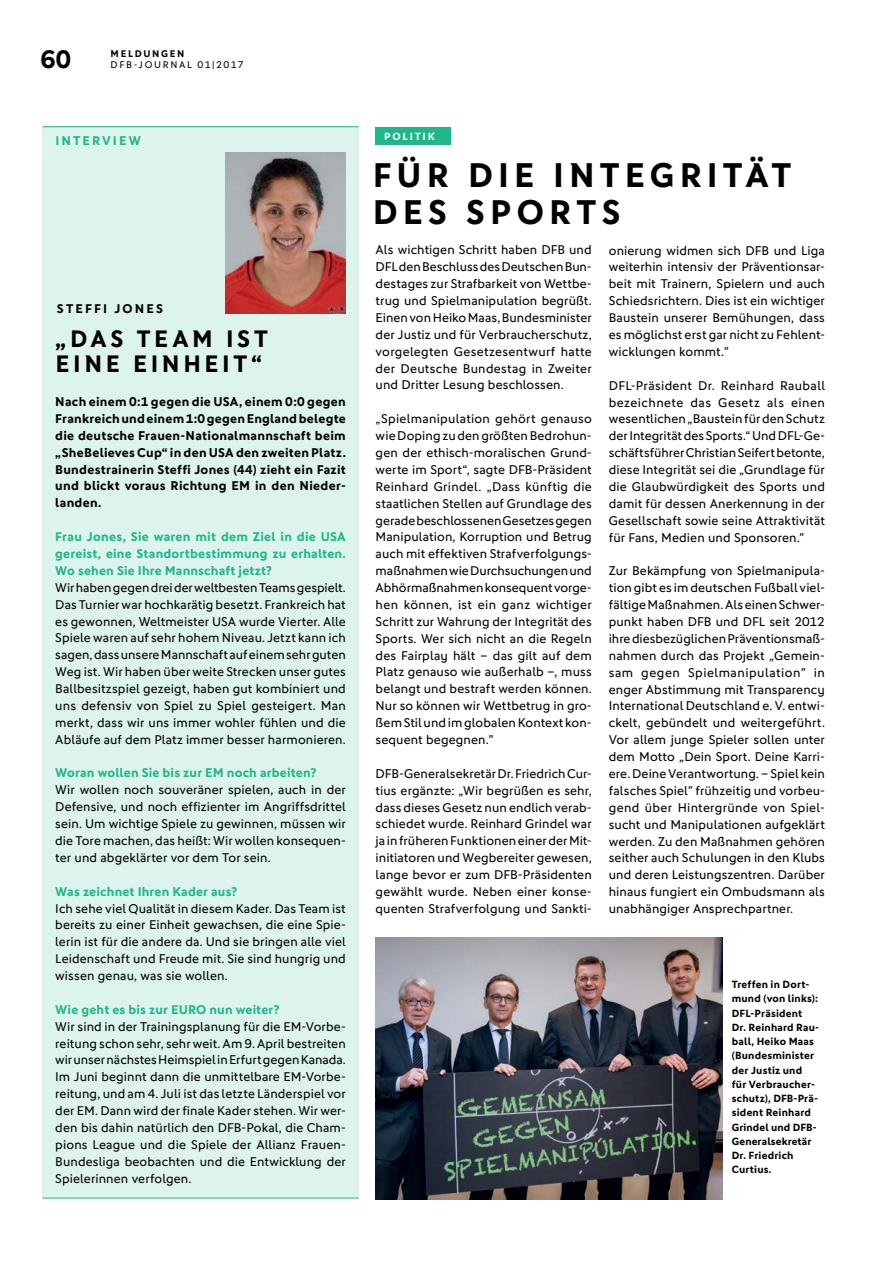
<style>
.page{position:relative;width:893px;height:1263px;background:#fff}
.page>*{position:absolute;margin:0;border:0;box-sizing:border-box;transform-origin:0 0}
.t1{font:700 34.5px/37.5px "DFB Sans";letter-spacing:.145em;color:#000}
.t2{font:700 25.5px "DFB Sans";color:#000}
.t3{font:700 24px/25.3px "DFB Sans";letter-spacing:.15em;color:#000}
.t4{font:12.75px/17px "DFB Sans";letter-spacing:.01em;color:#000;text-align:justify}
.t5{font:700 12.75px/17px "DFB Sans";letter-spacing:.025em;color:#000;text-align:justify}
.t6{font:700 12.75px/17px "DFB Sans";letter-spacing:.01em;color:#1eb78a;text-align:justify}
.t7{font:700 12.75px "DFB Sans";letter-spacing:.165em;color:#000}
.t8{font:700 12.75px "DFB Sans";letter-spacing:.165em;color:#1eb78a}
.t9{font:700 10.5px/14.2px "DFB Sans";letter-spacing:.015em;color:#000}
.t10{font:700 10.5px "DFB Sans";letter-spacing:.17em;color:#fff}
.t11{font:9.75px "DFB Sans";letter-spacing:.17em;color:#000}
.t12{font:700 9.75px "DFB Sans";letter-spacing:.175em;color:#000}
</style>
<div class="page">
<div style="left:43px;top:126px;width:316px;height:1072px;background:#ddf4ed"></div>
<hr style="left:43px;top:1198px;width:316px;height:1px;background:#1eb78a">
<hr style="left:43px;top:126px;width:316px;height:1px;background:#1eb78a">
<div style="left:376px;top:127px;width:75px;height:18px;background:#1eb78a"></div>
<img style="left:225px;top:153px;width:121px;height:161px">
<img style="left:376px;top:938px;width:346px;height:261px">
<h2 class="t2" style="left:40px;top:44px;width:32px">60</h2>
<p class="t11" style="left:111px;top:59px;width:135px">DFB-JOURNAL 01|2017</p>
<p class="t12" style="left:111px;top:47px;width:75px">MELDUNGEN</p>
<p class="t8" style="left:55px;top:133px;width:87px">INTERVIEW</p>
<p class="t7" style="left:57px;top:301px;width:108px">STEFFI JONES</p>
<h3 class="t3" style="left:55px;top:326px;width:214px">„DAS TEAM IST<br>EINE EINHEIT“</h3>
<p class="t5" style="left:55px;top:393px;width:292px">Nach einem 0:1 gegen die USA, einem 0:0 gegen Frankreich und einem 1:0 gegen England belegte die deutsche Frauen-Nationalmannschaft beim „SheBelieves Cup“ in den USA den zweiten Platz.<br>Bundestrainerin Steffi Jones (44) zieht ein Fazit und blickt voraus Richtung EM in den Nieder&shy;landen.</p>
<p class="t6" style="left:55px;top:528px;width:292px">Frau Jones, Sie waren mit dem Ziel in die USA gereist, eine Standortbestimmung zu erhalten.<br>Wo sehen Sie Ihre Mannschaft jetzt?</p>
<p class="t4" style="left:55px;top:579px;width:292px">Wir haben gegen drei der weltbesten Teams gespielt.<br>Das Turnier war hochkarätig besetzt. Frankreich hat es gewonnen, Weltmeister USA wurde Vierter. Alle Spiele waren auf sehr hohem Niveau. Jetzt kann ich sagen, dass unsere Mannschaft auf einem sehr guten Weg ist. Wir haben über weite Strecken unser gutes Ballbesitzspiel gezeigt, haben gut kombiniert und uns defensiv von Spiel zu Spiel gesteigert. Man merkt, dass wir uns immer wohler fühlen und die Abläufe auf dem Platz immer besser harmonieren.</p>
<p class="t6" style="left:55px;top:764px;width:263px">Woran wollen Sie bis zur EM noch arbeiten?</p>
<p class="t4" style="left:55px;top:781px;width:292px">Wir wollen noch souveräner spielen, auch in der Defensive, und noch effizienter im Angriffsdrittel sein. Um wichtige Spiele zu gewinnen, müssen wir die Tore machen, das heißt: Wir wollen konsequen&shy;ter und abgeklärter vor dem Tor sein.</p>
<p class="t6" style="left:55px;top:883px;width:184px">Was zeichnet Ihren Kader aus?</p>
<p class="t4" style="left:55px;top:899px;width:292px">Ich sehe viel Qualität in diesem Kader. Das Team ist bereits zu einer Einheit gewachsen, die eine Spie&shy;lerin ist für die andere da. Und sie bringen alle viel Leidenschaft und Freude mit. Sie sind hungrig und wissen genau, was sie wollen.</p>
<p class="t6" style="left:55px;top:1001px;width:226px">Wie geht es bis zur EURO nun weiter?</p>
<p class="t4" style="left:55px;top:1018px;width:292px">Wir sind in der Trainingsplanung für die EM-Vorbe&shy;reitung schon sehr, sehr weit. Am 9. April bestreiten wir unser nächstes Heimspiel in Erfurt gegen Kanada.<br>Im Juni beginnt dann die unmittelbare EM-Vorbe&shy;reitung, und am 4. Juli ist das letzte Länderspiel vor der EM. Dann wird der finale Kader stehen. Wir wer&shy;den bis dahin natürlich den DFB-Pokal, die Cham&shy;pions League und die Spiele der Allianz Frauen-Bundesliga beobachten und die Entwicklung der Spielerinnen verfolgen.</p>
<p class="t10" style="left:384px;top:130px;width:52px">POLITIK</p>
<h1 class="t1" style="left:373px;top:156px;width:420px">FÜR DIE INTEGRITÄT<br>DES SPORTS</h1>
<p class="t4" style="left:376px;top:241px;width:218px">Als wichtigen Schritt haben DFB und DFL den Beschluss des Deutschen Bun&shy;destages zur Strafbarkeit von Wettbe&shy;trug und Spielmanipulation begrüßt.<br>Einen von Heiko Maas, Bundesminister der Justiz und für Verbraucherschutz, vorgelegten Gesetzesentwurf hatte der Deutsche Bundestag in Zweiter und Dritter Lesung beschlossen.</p>
<p class="t4" style="left:376px;top:410px;width:218px">„Spielmanipulation gehört genauso wie Doping zu den größten Bedrohun&shy;gen der ethisch-moralischen Grund&shy;werte im Sport“, sagte DFB-Präsident Reinhard Grindel. „Dass künftig die staatlichen Stellen auf Grundlage des gerade beschlossenen Gesetzes gegen Manipulation, Korruption und Betrug auch mit effektiven Strafverfolgungs&shy;maßnahmen wie Durchsuchungen und Abhörmaßnahmen konsequent vorge&shy;hen können, ist ein ganz wichtiger Schritt zur Wahrung der Integrität des Sports. Wer sich nicht an die Regeln des Fairplay hält – das gilt auf dem Platz genauso wie außerhalb –, muss belangt und bestraft werden können.<br>Nur so können wir Wettbetrug in gro&shy;ßem Stil und im globalen Kontext kon&shy;sequent begegnen.”</p>
<p class="t4" style="left:376px;top:765px;width:218px">DFB-Generalsekretär Dr. Friedrich Cur&shy;tius ergänzte: „Wir begrüßen es sehr, dass dieses Gesetz nun endlich verab&shy;schiedet wurde. Reinhard Grindel war ja in früheren Funktionen einer der Mit&shy;initiatoren und Wegbereiter gewesen, lange bevor er zum DFB-Präsidenten gewählt wurde. Neben einer konse&shy;quenten Strafverfolgung und Sankti-</p>
<p class="t4" style="left:609px;top:242px;width:218px">onierung widmen sich DFB und Liga weiterhin intensiv der Präventionsar&shy;beit mit Trainern, Spielern und auch Schiedsrichtern. Dies ist ein wichtiger Baustein unserer Bemühungen, dass es möglichst erst gar nicht zu Fehlent&shy;wicklungen kommt.”</p>
<p class="t4" style="left:609px;top:377px;width:218px">DFL-Präsident Dr. Reinhard Rauball bezeichnete das Gesetz als einen wesentlichen „Baustein für den Schutz der Integrität des Sports.“ Und DFL-Ge&shy;schäftsführer Christian Seifert betonte, diese Integrität sei die „Grundlage für die Glaubwürdigkeit des Sports und damit für dessen Anerkennung in der Gesellschaft sowie seine Attraktivität für Fans, Medien und Sponsoren.”</p>
<p class="t4" style="left:609px;top:562px;width:218px">Zur Bekämpfung von Spielmanipula&shy;tion gibt es im deutschen Fußball viel&shy;fältige Maßnahmen. Als einen Schwer&shy;punkt haben DFB und DFL seit 2012 ihre diesbezüglichen Präventionsmaß&shy;nahmen durch das Projekt „Gemein&shy;sam gegen Spielmanipulation” in enger Abstimmung mit Transparency International Deutschland e. V. entwi&shy;ckelt, gebündelt und weitergeführt.<br>Vor allem junge Spieler sollen unter dem Motto „Dein Sport. Deine Karri&shy;ere. Deine Verantwortung. – Spiel kein falsches Spiel” frühzeitig und vorbeu&shy;gend über Hintergründe von Spiel&shy;sucht und Manipulationen aufgeklärt werden. Zu den Maßnahmen gehören seither auch Schulungen in den Klubs und deren Leistungszentren. Darüber hinaus fungiert ein Ombudsmann als unabhängiger Ansprechpartner.</p>
<p class="t9" style="left:732px;top:977px;width:89px">Treffen in Dort&shy;mund (von links):<br>DFL-Präsident<br>Dr. Reinhard Rau&shy;ball, Heiko Maas (Bundesminister der Justiz und für Verbraucher&shy;schutz), DFB-Prä&shy;sident Reinhard<br>Grindel und DFB-<br>Generalsekretär<br>Dr. Friedrich<br>Curtius.</p>
</div>
